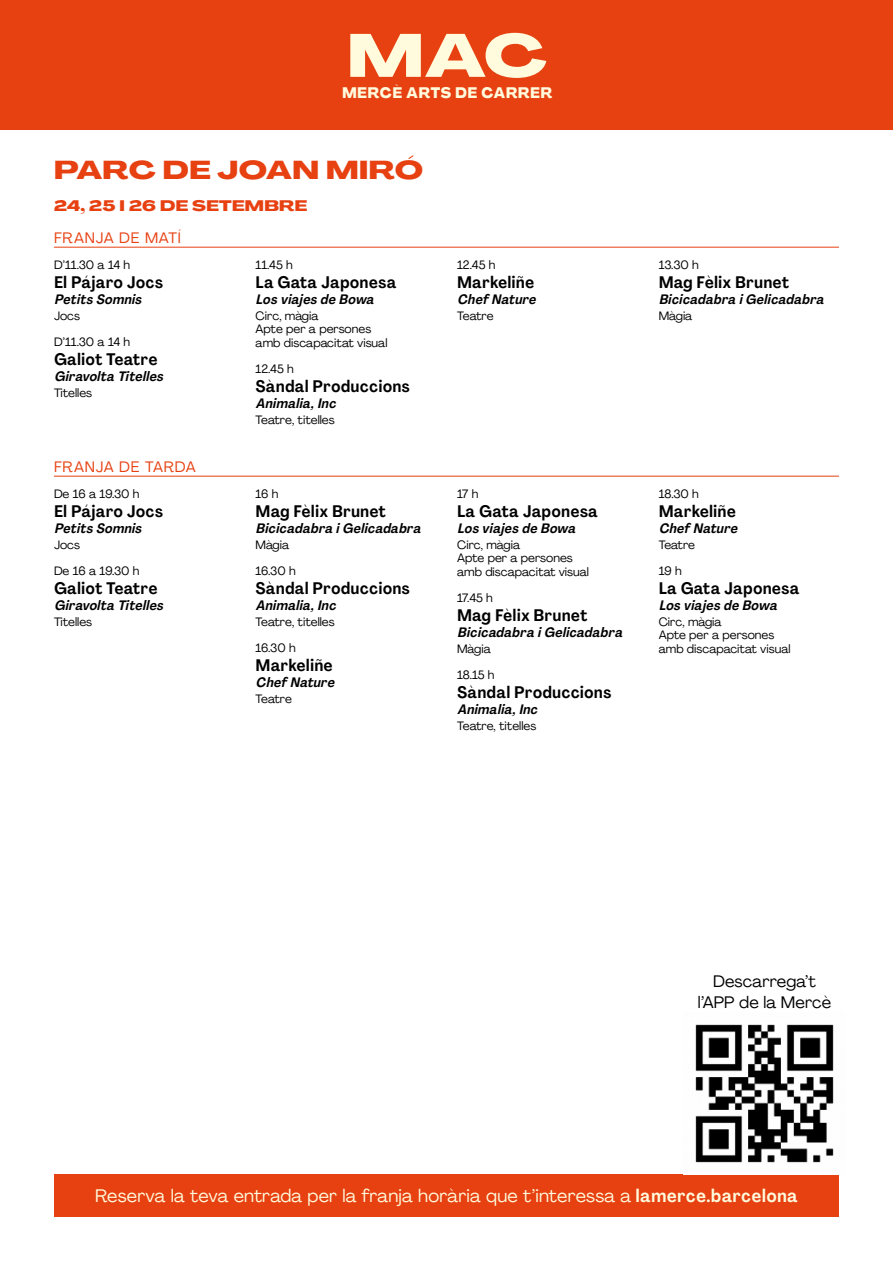
<style>
.page{position:relative;width:893px;height:1263px;background:#fff}
.page>*{position:absolute;margin:0;border:0;box-sizing:border-box;transform-origin:0 0}
.t1{font:800 60px "Agrandir Grand";color:#fffbdc}
.t2{font:800 25.5px "Agrandir Grand";letter-spacing:.02em;color:#e74011}
.t3{font:18px "Agrandir";letter-spacing:.01em;color:#fffbdc}
.t4{font:700 16.5px "Agrandir Text";letter-spacing:.005em;color:#000}
.t5{font:16.5px/21px "Agrandir";letter-spacing:.005em;color:#000;text-align:center}
.t6{font:15px "Agrandir";letter-spacing:.05em;color:#e74011}
.t7{font:800 15px "Agrandir Grand";letter-spacing:.02em;color:#e74011}
.t8{font:800 15px "Agrandir Grand";letter-spacing:.08em;color:#fffbdc;scale:.75 1}
.t9{font:italic 700 13.5px "Agrandir Text";color:#000}
.t10{font:12px/26.2px "Agrandir";color:#000}
.s1{font-family:"Agrandir Text";font-weight:700}
</style>
<div class="page">
<div style="left:54px;top:1174px;width:785px;height:43px;background:#e74011"></div>
<img style="left:695px;top:1024px;width:139px;height:139px">
<hr style="left:54px;top:247px;width:785px;height:1px;background:#e74011">
<hr style="left:54px;top:476px;width:785px;height:1px;background:#e74011">
<div style="left:0;top:0;width:893px;height:130px;background:#e74011"></div>
<h1 class="t1" style="left:347px;top:18px;width:201px">MAC</h1>
<p class="t8" style="left:342px;top:83px;width:281px">MERCÈ ARTS DE CARRER</p>
<h2 class="t2" style="left:54px;top:153px;width:371px">PARC DE JOAN MIRÓ</h2>
<p class="t7" style="left:54px;top:196px;width:255px">24, 25 I 26 DE SETEMBRE</p>
<p class="t6" style="left:54px;top:228px;width:128px">FRANJA DE MATÍ</p>
<p class="t10" style="left:54px;top:251px;width:78px">D’11.30 a 14 h</p>
<h3 class="t4" style="left:54px;top:272px;width:111px">El Pájaro Jocs</h3>
<p class="t9" style="left:54px;top:291px;width:93px">Petits Somnis</p>
<p class="t10" style="left:54px;top:302px;width:78px">Jocs<br>D’11.30 a 14 h</p>
<h3 class="t4" style="left:54px;top:349px;width:105px">Galiot Teatre</h3>
<p class="t9" style="left:54px;top:368px;width:114px">Giravolta Titelles</p>
<p class="t10" style="left:54px;top:379px;width:40px">Titelles</p>
<p class="t10" style="left:256px;top:251px;width:39px">11.45 h</p>
<h3 class="t4" style="left:256px;top:272px;width:142px">La Gata Japonesa</h3>
<p class="t9" style="left:256px;top:291px;width:123px">Los viajes de Bowa</p>
<p class="t10" style="left:256px;top:309px;width:133px;line-height:13.5px">Circ, màgia<br>Apte per a persones amb discapacitat visual</p>
<p class="t10" style="left:256px;top:356px;width:40px">12.45 h</p>
<h3 class="t4" style="left:256px;top:376px;width:156px">Sàndal Produccions</h3>
<p class="t9" style="left:256px;top:395px;width:85px">Animalia,Inc</p>
<p class="t10" style="left:256px;top:406px;width:81px">Teatre, titelles</p>
<p class="t6" style="left:54px;top:457px;width:143px">FRANJA DE TARDA</p>
<p class="t10" style="left:54px;top:480px;width:87px">De 16 a 19.30 h</p>
<h3 class="t4" style="left:54px;top:501px;width:111px">El Pájaro Jocs</h3>
<p class="t9" style="left:54px;top:520px;width:93px">Petits Somnis</p>
<p class="t10" style="left:54px;top:531px;width:87px">Jocs<br>De 16 a 19.30 h</p>
<h3 class="t4" style="left:54px;top:578px;width:105px">Galiot Teatre</h3>
<p class="t9" style="left:54px;top:597px;width:114px">Giravolta Titelles</p>
<p class="t10" style="left:54px;top:608px;width:40px">Titelles</p>
<p class="t10" style="left:256px;top:480px;width:24px">16 h</p>
<h3 class="t4" style="left:256px;top:501px;width:132px">Mag Fèlix Brunet</h3>
<p class="t9" style="left:256px;top:520px;width:170px">Bicicadabra iGelicadabra</p>
<p class="t10" style="left:256px;top:531px;width:42px">Màgia<br>16.30 h</p>
<h3 class="t4" style="left:256px;top:578px;width:156px">Sàndal Produccions</h3>
<p class="t9" style="left:256px;top:597px;width:85px">Animalia,Inc</p>
<p class="t10" style="left:256px;top:608px;width:81px">Teatre, titelles<br>16.30 h</p>
<h3 class="t4" style="left:256px;top:655px;width:79px">Markeliñe</h3>
<p class="t9" style="left:256px;top:674px;width:84px">ChefNature</p>
<p class="t10" style="left:256px;top:686px;width:38px">Teatre</p>
<p class="t10" style="left:457px;top:251px;width:40px">12.45 h</p>
<h3 class="t4" style="left:457px;top:272px;width:79px">Markeliñe</h3>
<p class="t9" style="left:457px;top:291px;width:84px">ChefNature</p>
<p class="t10" style="left:457px;top:302px;width:38px">Teatre</p>
<p class="t10" style="left:457px;top:480px;width:23px">17 h</p>
<h3 class="t4" style="left:457px;top:501px;width:142px">La Gata Japonesa</h3>
<p class="t9" style="left:457px;top:520px;width:123px">Los viajes de Bowa</p>
<p class="t10" style="left:457px;top:538px;width:133px;line-height:13.5px">Circ, màgia<br>Apte per a persones amb discapacitat visual</p>
<p class="t10" style="left:457px;top:584px;width:37px">17.45 h</p>
<h3 class="t4" style="left:457px;top:605px;width:132px">Mag Fèlix Brunet</h3>
<p class="t9" style="left:457px;top:624px;width:170px">Bicicadabra iGelicadabra</p>
<p class="t10" style="left:457px;top:635px;width:39px">Màgia<br>18.15 h</p>
<h3 class="t4" style="left:457px;top:682px;width:156px">Sàndal Produccions</h3>
<p class="t9" style="left:457px;top:701px;width:85px">Animalia,Inc</p>
<p class="t10" style="left:457px;top:713px;width:81px">Teatre, titelles</p>
<p class="t10" style="left:659px;top:251px;width:42px">13.30 h</p>
<h3 class="t4" style="left:659px;top:272px;width:132px">Mag Fèlix Brunet</h3>
<p class="t9" style="left:659px;top:291px;width:170px">Bicicadabra iGelicadabra</p>
<p class="t10" style="left:659px;top:302px;width:35px">Màgia</p>
<p class="t10" style="left:659px;top:480px;width:42px">18.30 h</p>
<h3 class="t4" style="left:659px;top:501px;width:79px">Markeliñe</h3>
<p class="t9" style="left:659px;top:520px;width:84px">ChefNature</p>
<p class="t10" style="left:659px;top:531px;width:38px">Teatre<br>19 h</p>
<h3 class="t4" style="left:659px;top:578px;width:142px">La Gata Japonesa</h3>
<p class="t9" style="left:659px;top:597px;width:123px">Los viajes de Bowa</p>
<p class="t10" style="left:659px;top:615px;width:133px;line-height:13.5px">Circ, màgia<br>Apte per a persones amb discapacitat visual</p>
<h3 class="t5" style="left:698px;top:970px;width:135px">Descarrega’t l’APP de la Mercè</h3>
<h3 class="t3" style="left:95px;top:1184px;width:704px">Reserva la teva entrada per la franja horària que t’interessa a <span class="s1">lamerce.barcelona</span></h3>
</div>
